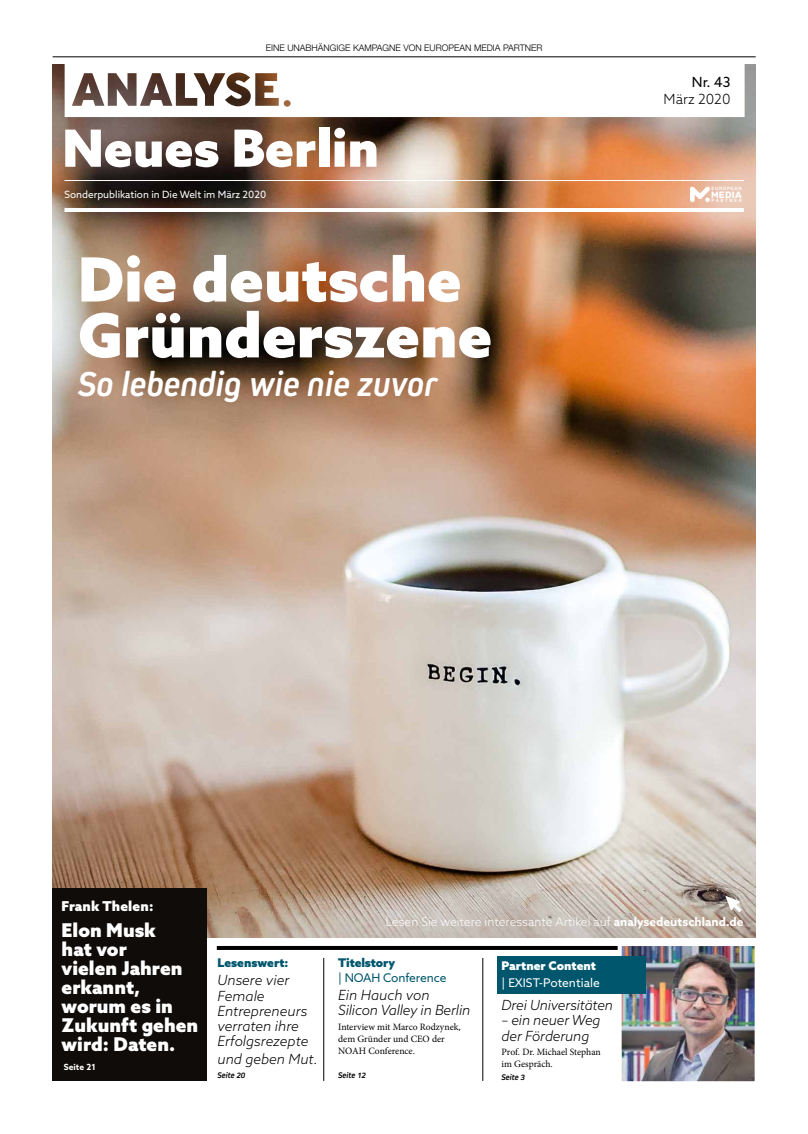
<style>
.page{position:relative;width:808px;height:1134px;background:#fff}
.page>*{position:absolute;margin:0;border:0;box-sizing:border-box;transform-origin:0 0}
.t1{font:900 61px/55.9px "Azo Sans";color:#fff}
.t2{font:900 51.3px "Azo Sans";color:#fff}
.t3{font:italic 700 36px "Kiro";color:#fff}
.t4{font:900 19px/19px "Azo Sans";color:#fff}
.t5{font:italic 300 14px/15.2px "Azo Sans";letter-spacing:-.01em;color:#000}
.t6{font:300 14px "Azo Sans";color:#000}
.t7{font:14px "Azo Sans";color:#000}
.t8{font:900 13.6px "Azo Sans";letter-spacing:.01em;color:#fff}
.t9{font:300 12px "Azo Sans";color:#fff}
.t10{font:900 12px "Azo Sans";letter-spacing:-.005em;color:#00576d}
.t11{font:12px "Azo Sans";color:#fff}
.t12{font:12px "Azo Sans";letter-spacing:-.01em;color:#00576d}
.t13{font:900 12px "Azo Sans";color:#fff}
.t14{font:10px "Azo Sans";color:#fff}
.t15{font:9.7px/12px "Minion Pro";color:#000}
.t16{font:700 9.2px "Rubik";letter-spacing:.02em;color:#fff}
.t17{font:300 9px "Helvetica Neue";color:#000}
.t18{font:italic 700 8.5px "Kiro";color:#000}
.t19{font:700 8.5px "Azo Sans";letter-spacing:.01em;color:#fff}
.t20{font:500 4.6px "Rubik";letter-spacing:.17em;color:#fff}
.t21{font:500 4.6px "Rubik";letter-spacing:.335em;color:#fff}
.s1{font-weight:700}
</style>
<div class="page">
<img style="left:53px;top:65px;width:703px;height:873px">
<svg style="left:65px;top:64px;width:680px;height:53px"></svg>
<hr style="left:53px;top:57px;width:703px;height:1px;background:#000">
<div style="left:53px;top:889px;width:154px;height:192px;background:#100c09"></div>
<svg style="left:725px;top:896px;width:16px;height:16px"></svg>
<hr style="left:217px;top:946px;width:538px;height:4px;background:#000">
<hr style="left:482px;top:958px;width:1px;height:123px;background:#000">
<hr style="left:323px;top:958px;width:1px;height:123px;background:#000">
<svg style="left:690px;top:187px;width:20px;height:15px"></svg>
<hr style="left:64px;top:208px;width:680px;height:4px;background:#fff">
<hr style="left:64px;top:180px;width:680px;height:1px;background:#fff">
<img style="left:617px;top:946px;width:138px;height:136px">
<div style="left:497px;top:956px;width:149px;height:38px;background:#00576d"></div>
<p class="t17" style="left:266px;top:41px;width:278px">EINE UNABHÄNGIGE KAMPAGNE VON EUROPEAN MEDIA PARTNER</p>
<h2 class="t2" style="left:62px;top:114px;width:318px">Neues Berlin</h2>
<p class="t14" style="left:64px;top:188px;width:203px">Sonderpublikation in Die Welt im März 2020</p>
<h1 class="t1" style="left:78px;top:250px;width:416px">Die deutsche<br>Gründerszene</h1>
<h3 class="t3" style="left:78px;top:363px;width:361px">So lebendig wie nie zuvor</h3>
<p class="t7" style="left:692px;top:73px;width:40px">Nr. 43</p>
<p class="t6" style="left:664px;top:90px;width:68px">März 2020</p>
<p class="t20" style="left:711px;top:186px;width:32px">EUROPEAN</p>
<p class="t16" style="left:711px;top:189px;width:32px">MEDIA</p>
<p class="t21" style="left:711px;top:198px;width:32px">PARTNER</p>
<p class="t8" style="left:62px;top:897px;width:93px">Frank Thelen:</p>
<h3 class="t4" style="left:62px;top:920px;width:138px">Elon Musk<br>hat vor<br>vielen Jahren erkannt, worum es in<br>Zukunft gehen wird: Daten.</h3>
<p class="t19" style="left:64px;top:1061px;width:34px">Seite 21</p>
<p class="t10" style="left:217px;top:955px;width:72px">Lesenswert:</p>
<p class="t5" style="left:217px;top:973px;width:92px">Unsere vier<br>Female<br>Entrepreneurs verraten ihre<br>Erfolgsrezepte</p>
<p class="t5" style="left:217px;top:1051px;width:102px">und geben Mut.</p>
<p class="t9" style="left:386px;top:914px;width:359px">Lesen Sie weitere interessante Artikel auf <span class="s1">analysedeutschland.de</span></p>
<p class="t10" style="left:338px;top:955px;width:58px">Titelstory</p>
<p class="t12" style="left:338px;top:970px;width:110px">| NOAH Conference</p>
<p class="t5" style="left:338px;top:987px;width:134px">Ein Hauch von<br>Silicon Valley in Berlin</p>
<p class="t15" style="left:338px;top:1020px;width:124px">Interview mit Marco Rodzynek, dem Gründer und CEO der<br>NOAH Conference.</p>
<p class="t13" style="left:502px;top:957px;width:96px">Partner Content</p>
<p class="t11" style="left:502px;top:974px;width:100px">| EXIST-Potentiale</p>
<p class="t5" style="left:502px;top:997px;width:113px">Drei Universitäten</p>
<p class="t5" style="left:502px;top:1013px;width:100px">– ein neuer Weg der Förderung</p>
<p class="t15" style="left:502px;top:1046px;width:101px">Prof. Dr. Michael Stephan im Gespräch.</p>
<p class="t18" style="left:217px;top:1070px;width:29px">Seite 20</p>
<p class="t18" style="left:338px;top:1070px;width:29px">Seite 12</p>
<p class="t18" style="left:502px;top:1072px;width:25px">Seite 3</p>
</div>
